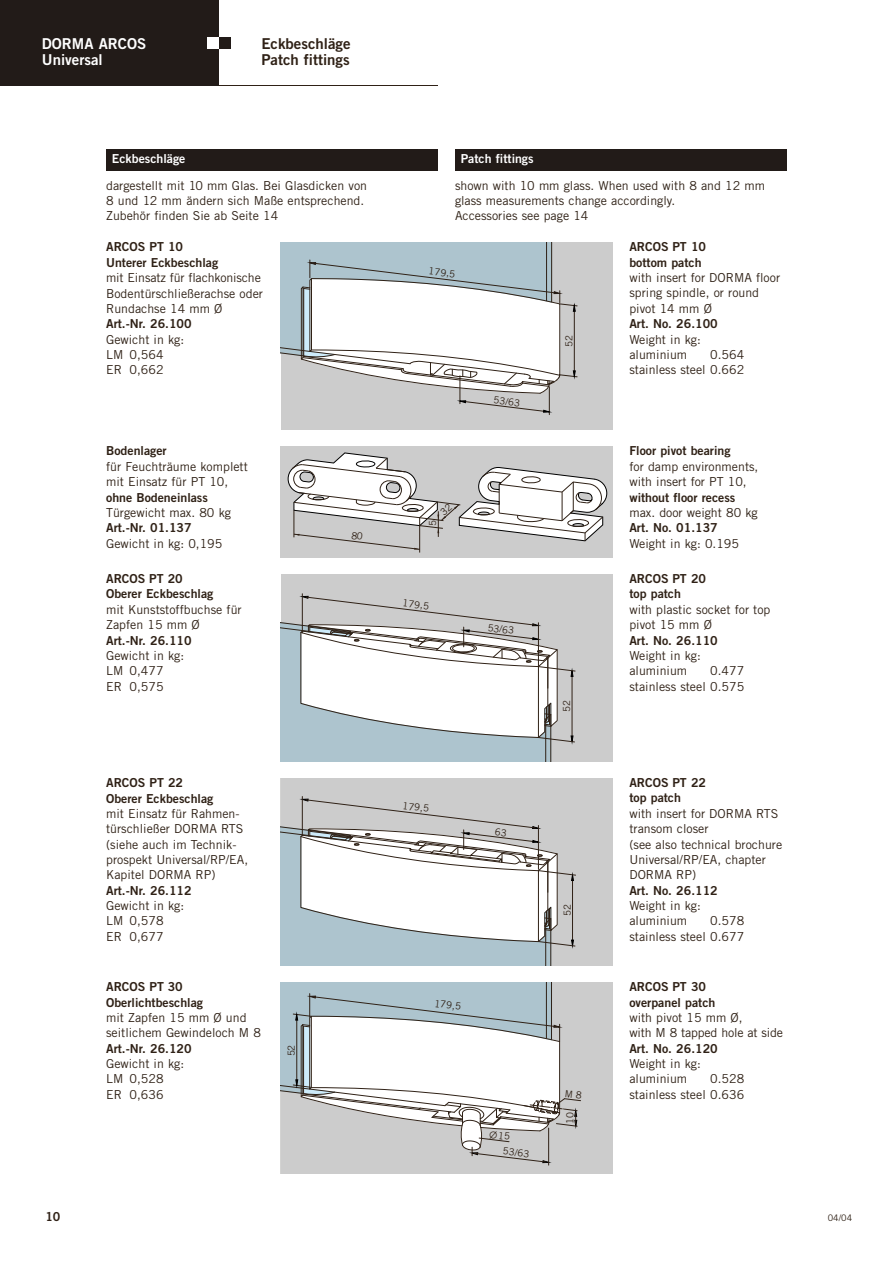
<style>
.page{position:relative;width:893px;height:1263px;background:#fff}
.page>*{position:absolute;margin:0;border:0;box-sizing:border-box;transform-origin:0 0}
.t1{font:15px/16.5px "Trade Gothic Bold Two";color:#2f2116}
.t2{font:15px/16.5px "Trade Gothic Bold Two";color:#fff}
.t3{font:12.3px/15.3px "Trade Gothic";color:#2f2116}
.t4{font:12.3px/15.3px "Trade Gothic Bold Two";color:#2f2116}
.t5{font:12.3px "Trade Gothic Bold Two";color:#fff}
.t6{font:9.75px "Trade Gothic";color:#2f2116}
.t7{font:9px "Trade Gothic";color:#2f2116}
</style>
<div class="page">
<div style="left:0;top:0;width:219px;height:85px;background:#221b18"></div>
<div style="left:219px;top:37px;width:11px;height:11px;background:#221b18"></div>
<div style="left:207px;top:37px;width:12px;height:11px;background:#fff"></div>
<div style="left:280px;top:242px;width:332px;height:188px;background:#ccc"></div>
<svg style="left:280px;top:242px;width:297px;height:173px"></svg>
<div style="left:280px;top:574px;width:332px;height:187px;background:#ccc"></div>
<hr style="left:302px;top:594px;width:1px;height:39px;background:#2f2116">
<svg style="left:280px;top:596px;width:295px;height:165px"></svg>
<div style="left:280px;top:778px;width:332px;height:187px;background:#ccc"></div>
<hr style="left:302px;top:797px;width:1px;height:39px;background:#2f2116">
<div style="left:280px;top:447px;width:332px;height:110px;background:#ccc"></div>
<div style="left:106px;top:149px;width:332px;height:22px;background:#221b18"></div>
<div style="left:455px;top:149px;width:331px;height:21px;background:#221b18"></div>
<div style="left:280px;top:982px;width:332px;height:192px;background:#ccc"></div>
<hr style="left:548px;top:1128px;width:1px;height:37px;background:#2f2116">
<svg style="left:280px;top:798px;width:296px;height:167px"></svg>
<svg style="left:287px;top:452px;width:320px;height:101px"></svg>
<svg style="left:280px;top:982px;width:301px;height:181px"></svg>
<p class="t2" style="left:42px;top:36px;width:106px">DORMA ARCOS<br>Universal</p>
<p class="t1" style="left:261px;top:36px;width:91px">Eckbeschläge<br>Patch fittings</p>
<p class="t5" style="left:112px;top:154px;width:75px">Eckbeschläge</p>
<p class="t5" style="left:461px;top:154px;width:74px">Patch fittings</p>
<p class="t3" style="left:106px;top:179px;width:262px">dargestellt mit 10 mm Glas. Bei Glasdicken von<br>8 und 12 mm ändern sich Maße entsprechend.<br>Zubehör finden Sie ab Seite 14</p>
<p class="t3" style="left:455px;top:179px;width:311px">shown with 10 mm glass. When used with 8 and 12 mm glass measurements change accordingly.<br>Accessories see page 14</p>
<p class="t4" style="left:106px;top:240px;width:114px">ARCOS PT 10<br>Unterer Eckbeschlag</p>
<p class="t3" style="left:106px;top:271px;width:158px">mit Einsatz für flachkonische<br>Bodentürschließerachse oder<br>Rundachse 14 mm Ø</p>
<p class="t4" style="left:106px;top:317px;width:87px">Art.-Nr. 26.100</p>
<p class="t3" style="left:106px;top:333px;width:80px">Gewicht in kg:<br>LM 0,564<br>ER 0,662</p>
<p class="t4" style="left:106px;top:445px;width:62px">Bodenlager</p>
<p class="t3" style="left:106px;top:460px;width:143px">für Feuchträume komplett mit Einsatz für PT 10,</p>
<p class="t4" style="left:106px;top:491px;width:103px">ohne Bodeneinlass</p>
<p class="t3" style="left:106px;top:506px;width:126px">Türgewicht max. 80 kg</p>
<p class="t4" style="left:106px;top:521px;width:87px">Art.-Nr. 01.137</p>
<p class="t3" style="left:106px;top:537px;width:118px">Gewicht in kg: 0,195</p>
<p class="t4" style="left:106px;top:572px;width:109px">ARCOS PT 20<br>Oberer Eckbeschlag</p>
<p class="t3" style="left:106px;top:603px;width:137px">mit Kunststoffbuchse für<br>Zapfen 15 mm Ø</p>
<p class="t4" style="left:106px;top:634px;width:87px">Art.-Nr. 26.110</p>
<p class="t3" style="left:106px;top:649px;width:80px">Gewicht in kg:<br>LM 0,477<br>ER 0,575</p>
<p class="t4" style="left:106px;top:776px;width:109px">ARCOS PT 22<br>Oberer Eckbeschlag</p>
<p class="t3" style="left:106px;top:807px;width:143px">mit Einsatz für Rahmen - türschließer DORMA RTS (siehe auch im Technik&shy;prospekt Universal/RP/EA,<br>Kapitel DORMA RP)</p>
<p class="t4" style="left:106px;top:884px;width:87px">Art.-Nr. 26.112</p>
<p class="t3" style="left:106px;top:899px;width:80px">Gewicht in kg:<br>LM 0,578<br>ER 0,677</p>
<p class="t4" style="left:106px;top:980px;width:98px">ARCOS PT 30<br>Oberlichtbeschlag</p>
<p class="t3" style="left:106px;top:1011px;width:156px">mit Zapfen 15 mm Ø und seitlichem Gewindeloch M 8</p>
<p class="t4" style="left:106px;top:1042px;width:87px">Art.-Nr. 26.120</p>
<p class="t3" style="left:106px;top:1057px;width:80px">Gewicht in kg:<br>LM 0,528<br>ER 0,636</p>
<p class="t6" style="left:288px;top:1056px;width:13px;rotate:-90deg">52</p>
<p class="t6" style="left:429px;top:267px;width:28px;rotate:7deg">179,5</p>
<p class="t6" style="left:494px;top:396px;width:28px;rotate:7deg">53/63</p>
<p class="t6" style="left:565px;top:347px;width:13px;rotate:-90deg">52</p>
<p class="t6" style="left:429px;top:526px;width:7px;rotate:-90deg">5</p>
<p class="t6" style="left:403px;top:599px;width:28px;rotate:7deg">179,5</p>
<p class="t6" style="left:488px;top:624px;width:28px;rotate:7deg">53/63</p>
<p class="t6" style="left:403px;top:802px;width:28px;rotate:7deg">179,5</p>
<p class="t6" style="left:435px;top:1000px;width:28px;rotate:7deg">179,5</p>
<p class="t6" style="left:563px;top:712px;width:13px;rotate:-90deg">52</p>
<p class="t6" style="left:563px;top:916px;width:13px;rotate:-90deg">52</p>
<p class="t6" style="left:503px;top:1147px;width:28px;rotate:6deg">53/63</p>
<p class="t6" style="left:566px;top:1124px;width:13px;rotate:-90deg">10</p>
<p class="t4" style="left:629px;top:240px;width:78px">ARCOS PT 10 bottom patch</p>
<p class="t3" style="left:629px;top:271px;width:152px">with insert for DORMA floor spring spindle, or round pivot 14 mm Ø</p>
<p class="t4" style="left:629px;top:317px;width:90px">Art. No. 26.100</p>
<p class="t3" style="left:629px;top:333px;width:73px">Weight in kg: aluminium</p>
<p class="t3" style="left:629px;top:348px;width:116px;text-align:right">0.564<br>stainless steel 0.662</p>
<p class="t4" style="left:629px;top:445px;width:103px">Floor pivot bearing</p>
<p class="t3" style="left:629px;top:460px;width:130px">for damp environments, with insert for PT 10,</p>
<p class="t4" style="left:629px;top:491px;width:107px">without floor recess</p>
<p class="t3" style="left:629px;top:506px;width:130px">max. door weight 80 kg</p>
<p class="t4" style="left:629px;top:521px;width:90px">Art. No. 01.137</p>
<p class="t3" style="left:629px;top:537px;width:111px">Weight in kg: 0.195</p>
<p class="t4" style="left:629px;top:572px;width:78px">ARCOS PT 20 top patch</p>
<p class="t3" style="left:629px;top:603px;width:143px">with plastic socket for top pivot 15 mm Ø</p>
<p class="t4" style="left:629px;top:634px;width:90px">Art. No. 26.110</p>
<p class="t3" style="left:629px;top:649px;width:73px">Weight in kg: aluminium</p>
<p class="t3" style="left:629px;top:664px;width:116px;text-align:right">0.477<br>stainless steel 0.575</p>
<p class="t4" style="left:629px;top:776px;width:78px">ARCOS PT 22 top patch</p>
<p class="t3" style="left:629px;top:807px;width:154px">with insert for DORMA RTS transom closer<br>(see also technical brochure<br>Universal/RP/EA, chapter<br>DORMA RP)</p>
<p class="t4" style="left:629px;top:884px;width:90px">Art. No. 26.112</p>
<p class="t3" style="left:629px;top:899px;width:73px">Weight in kg: aluminium</p>
<p class="t3" style="left:629px;top:915px;width:116px;text-align:right">0.578<br>stainless steel 0.677</p>
<p class="t4" style="left:629px;top:980px;width:87px">ARCOS PT 30 overpanel patch</p>
<p class="t3" style="left:629px;top:1011px;width:155px">with pivot 15 mm Ø,<br>with M 8 tapped hole at side</p>
<p class="t4" style="left:629px;top:1042px;width:90px">Art. No. 26.120</p>
<p class="t3" style="left:629px;top:1057px;width:73px">Weight in kg: aluminium</p>
<p class="t3" style="left:629px;top:1073px;width:116px;text-align:right">0.528<br>stainless steel 0.636</p>
<p class="t4" style="left:45px;top:1210px;width:17px">10</p>
<p class="t7" style="left:827px;top:1214px;width:26px">04/04</p>
</div>
